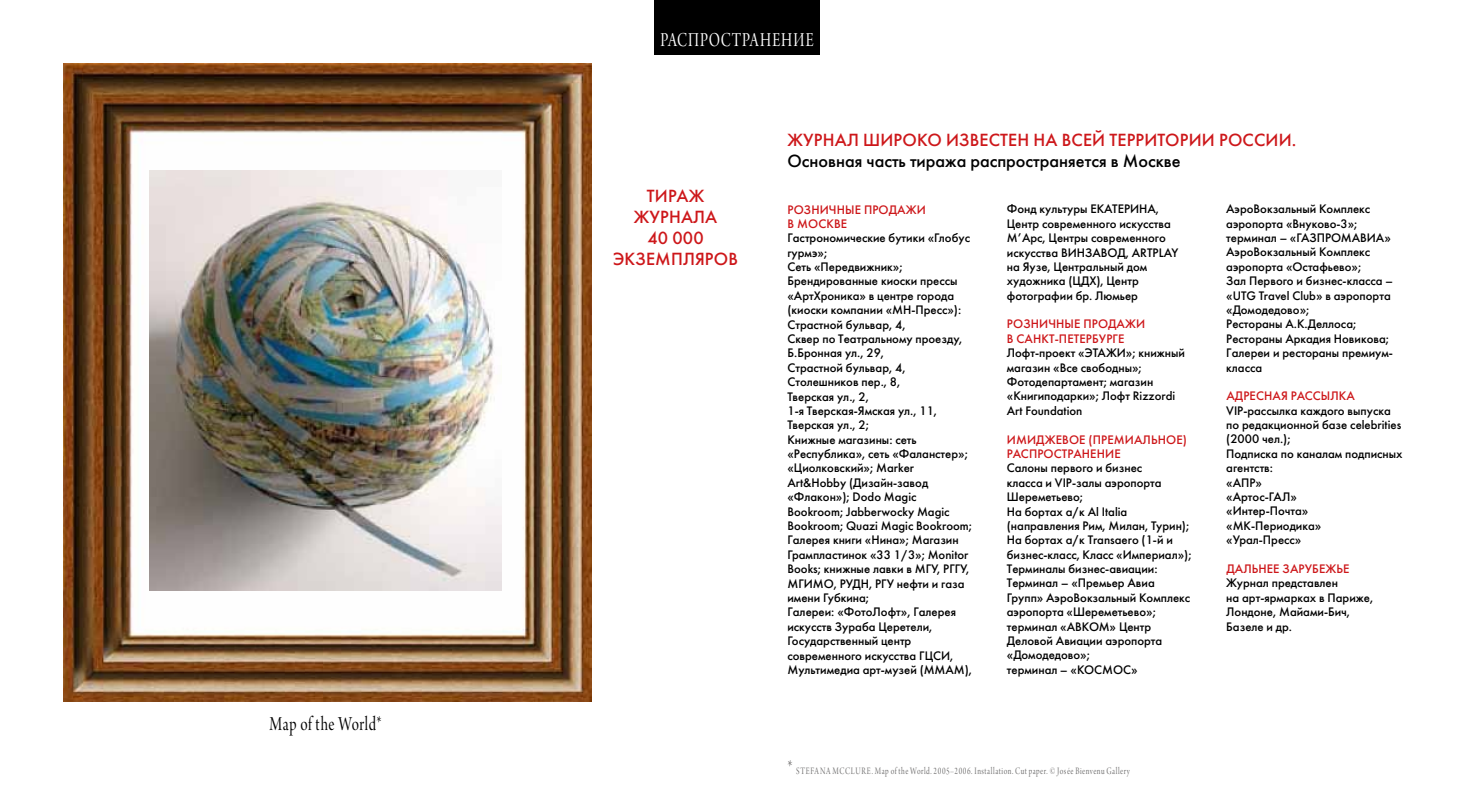
<style>
.page{position:relative;width:1474px;height:794px;background:#fff}
.page>*{position:absolute;margin:0;border:0;box-sizing:border-box;transform-origin:0 0}
.t1{font:21px "Arno Pro Display";letter-spacing:.055em;color:#fff;scale:.75 1}
.t2{font:21px "Arno Pro Display";letter-spacing:.03em;color:#000;scale:.75 1}
.t3{font:17.5px/21px "Futura Futuris";letter-spacing:.01em;color:#cd171a;text-align:center}
.t4{font:17.5px "Futura Futuris";color:#000}
.t5{font:12.25px/14.3px "Futura Futuris";color:#000}
.t6{font:12.25px/14.3px "Futura Futuris";letter-spacing:.01em;color:#cd171a}
.t7{font:10.5px "Arno Pro Display";letter-spacing:.075em;color:#706f6f;scale:.75 1}
.s1{font-size:21px}
</style>
<div class="page">
<div style="left:654px;top:0;width:165px;height:54px;background:#000"></div>
<img style="left:63px;top:63px;width:260px;height:638px">
<img style="left:323px;top:63px;width:269px;height:638px">
<img style="left:149px;top:171px;width:352px;height:419px">
<h1 class="t2" style="left:269px;top:712px;width:151px">Map of the World*</h1>
<h1 class="t1" style="left:660px;top:29px;width:206px">РАСПРОСТРАНЕНИЕ</h1>
<h2 class="t3" style="left:613px;top:186px;width:126px">Тираж журнала<br>40 000 экземпляров</h2>
<h2 class="t3" style="left:787px;top:129px;width:510px">Журнал ш ироко известен на всей территории России.</h2>
<h2 class="t4" style="left:787px;top:150px;width:394px">Основная часть тиража распространяется в Москве</h2>
<p class="t6" style="left:787px;top:202px;width:140px">Розничные продажи<br>В МОСКВЕ</p>
<p class="t5" style="left:787px;top:231px;width:186px">Гастрономические бутики «Глобус гурмэ»;<br>Сеть «П ередвижник»;<br>Брендированные киоски прессы «АртХроника» в центре города (киоски компании «МН-П ресс»):<br>Страстной бульвар, 4,<br>Сквер по Театральному проезду,<br>Б.Бронная ул., 29,<br>Страстной бульвар, 4,<br>Столешников пер., 8,<br>Тверская ул., 2,<br>1-я Тверская-Ямская ул., 11,<br>Тверская ул., 2;<br>Книжные магазины: сеть «Республика», сеть «Фаланстер»; «Циолковский»; Marker<br>Art&amp;H obby (Дизайн-завод «Флакон»); Dodo Magic<br>Bookroom; Jabberwocky Magic<br>Bookroom; Quazi Magic Bookroom;<br>Галерея книги «Н ина»; Магазин<br>Грампластинок «33 1/3»; Monitor<br>Books; книжные лавки в МГУ, РГГУ</p>
<p class="t5" style="left:966px;top:562px;width:5px">,</p>
<p class="t5" style="left:787px;top:576px;width:11px">МГИМО</p>
<p class="t5" style="left:833px;top:576px;width:14px">, РУДН</p>
<p class="t5" style="left:869px;top:576px;width:13px">, РГУ</p>
<p class="t5" style="left:897px;top:576px;width:69px">нефти и газа</p>
<p class="t5" style="left:787px;top:591px;width:170px">имени Губкина;<br>Галереи: «ФотоЛофт», Галерея искусств Зураба Церетели,<br>Государственный центр современного искусства ГЦСИ</p>
<p class="t5" style="left:1226px;top:202px;width:145px">АэроВокзальный Комплекс аэропорта «Внуково-3»; терминал – «ГАЗПРОМАВИА</p>
<p class="t5" style="left:1006px;top:202px;width:92px">Фонд культуры ЕКАТЕРИНА</p>
<p class="t5" style="left:1006px;top:202px;width:166px;text-indent:149px">,<br>Центр современного искусства<br>М’Арс, Центры современного искусства ВИНЗАВОД</p>
<p class="t5" style="left:1384px;top:231px;width:8px">»</p>
<p class="t5" style="left:1226px;top:245px;width:168px">АэроВокзальный Комплекс аэропорта «Остафьево»;<br>Зал Первого и бизнес-класса – «UTG Travel Club» в аэропорта «Домодедово»;<br>Рестораны А.К.Деллоса;<br>Рестораны Аркадия Н овикова;<br>Галереи и рестораны премиум&shy;класса</p>
<p class="t6" style="left:1226px;top:389px;width:128px">Адресная рассылка</p>
<p class="t5" style="left:1226px;top:403px;width:178px">VIP-рассылка каждого выпуска по редакционной базе celebrities (2000 чел.);<br>Подписка по каналам подписных агентств:<br>«АПР»<br>«Артос-ГАЛ »<br>«И нтер-Почта» «МК-Периодика»<br>«Урал-П ресс»</p>
<p class="t6" style="left:1226px;top:562px;width:125px">Дальнее зарубежье</p>
<p class="t5" style="left:1226px;top:576px;width:148px">Журнал представлен<br>на арт-ярмарках в П ариже,<br>Лондоне, Майами-Бич,<br>Базеле и др.</p>
<p class="t5" style="left:1006px;top:245px;width:173px;text-indent:119px">, ARTP LAY на Яузе, Центральный дом художника (ЦДХ</p>
<p class="t5" style="left:1006px;top:274px;width:133px;text-align:right">), Центр<br>фотографии бр. Люмьер</p>
<p class="t6" style="left:1006px;top:317px;width:140px">Розничные продажи<br>В санкт-петербурге</p>
<p class="t5" style="left:1006px;top:346px;width:180px">Лофт-проект «ЭТАЖИ »; книжный магазин «Все свободны»;<br>Фотодепартамент; магазин «Книгиподарки»; Лофт Rizzordi<br>Art Foundation</p>
<p class="t6" style="left:1006px;top:432px;width:181px">Имиджевое (премиальное) распространение</p>
<p class="t5" style="left:1006px;top:461px;width:186px">Салоны первого и бизнес<br>класса и VIP-залы аэропорта<br>Шереметьево;<br>Н а бортах а/к Al Italia (направления Рим, Милан, Турин);<br>На бортах а/к Transaero (1-й и бизнес-класс, Класс «Империал»);<br>Терминалы бизнес-авиации:<br>Терминал – «П ремьер Авиа<br>Групп» АэроВокзальный Комплекс аэропорта «Шереметьево»; терминал «АВКОМ</p>
<p class="t5" style="left:1006px;top:619px;width:157px;text-indent:103px">» Центр<br>Деловой Авиации аэропорта «Домодедово»;<br>терминал – «КОСМОС</p>
<p class="t5" style="left:950px;top:648px;width:5px">,</p>
<p class="t5" style="left:787px;top:662px;width:148px">Мультимедиа арт-музей (ММАМ</p>
<p class="t5" style="left:964px;top:662px;width:9px">),</p>
<p class="t5" style="left:1131px;top:662px;width:8px">»</p>
<p class="t7" style="left:787px;top:765px;width:458px"><span class="s1">*</span> Stefana McClure. Map of the World. 2005–2006. Installation. Cut paper. © Josée Bienvenu Gallery</p>
</div>
